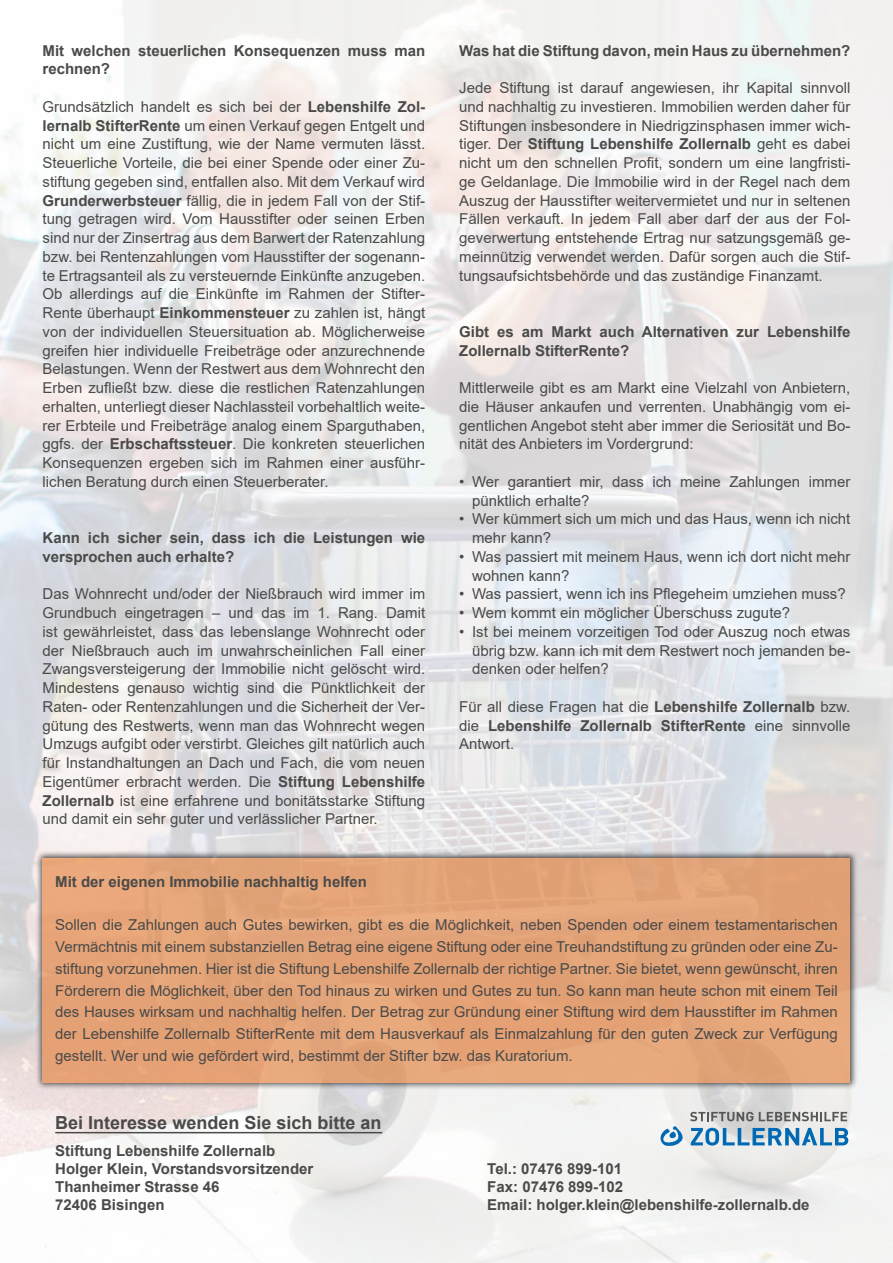
<style>
.page{position:relative;width:893px;height:1263px;background:#fff}
.page>*{position:absolute;margin:0;border:0;box-sizing:border-box;transform-origin:0 0}
.t1{font:700 18px "Arial";color:#4a4a49}
.t2{font:15px/18.8px "Arial";color:#4a4a49;text-align:justify}
.t3{font:700 15px/18.8px "Arial";color:#4a4a49}
.s1{font-weight:700}
.s2{font-weight:400}
</style>
<div class="page">
<img style="left:0;top:0;width:893px;height:1263px">
<svg style="left:35px;top:850px;width:823px;height:240px;background:#bab4b2"></svg>
<div style="left:43px;top:858px;width:807px;height:224px;background:#e4a277"></div>
<hr style="left:55px;top:1132px;width:327px;height:1px;background:#4a4a49">
<svg style="left:690px;top:1112px;width:63px;height:9px"></svg>
<svg style="left:759px;top:1112px;width:88px;height:9px"></svg>
<svg style="left:661px;top:1126px;width:22px;height:20px"></svg>
<svg style="left:691px;top:1128px;width:157px;height:17px;background:#7cacce"></svg>
<p class="t3" style="left:43px;top:41px;width:384px">Mit welchen steuerlichen Konsequenzen muss man rechnen?</p>
<p class="t2" style="left:43px;top:97px;width:384px">Grundsätzlich handelt es sich bei der <span class="s1">Lebenshilfe Zol&shy;lernalb StifterRente</span> um einen Verkauf gegen Entgelt und nicht um eine Zustiftung, wie der Name vermuten lässt.<br>Steuerliche Vorteile, die bei einer Spende oder einer Zu&shy;stiftung gegeben sind, entfallen also. Mit dem Verkauf wird <span class="s1">Grunderwerbsteuer</span> fällig, die in jedem Fall von der Stif&shy;tung getragen wird. Vom Hausstifter oder seinen Erben sind nur der Zinsertrag aus dem Barwert der Ratenzahlung bzw. bei Rentenzahlungen vom Hausstifter der sogenann&shy;te Ertragsanteil als zu versteuernde Einkünfte anzugeben.<br>Ob allerdings auf die Einkünfte im Rahmen der Stifter-Rente überhaupt <span class="s1">Einkommensteuer</span> zu zahlen ist, hängt von der individuellen Steuersituation ab. Möglicherweise greifen hier individuelle Freibeträge oder anzurechnende Belastungen. Wenn der Restwert aus dem Wohnrecht den Erben zufließt bzw. diese die restlichen Ratenzahlungen erhalten, unterliegt dieser Nachlassteil vorbehaltlich weite&shy;rer Erbteile und Freibeträge analog einem Sparguthaben, ggfs. der <span class="s1">Erbschaftssteuer</span>. Die konkreten steuerlichen Konsequenzen ergeben sich im Rahmen einer ausführ&shy;lichen Beratung durch einen Steuerberater.</p>
<p class="t3" style="left:43px;top:529px;width:384px">Kann ich sicher sein, dass ich die Leistungen wie versprochen auch erhalte?</p>
<p class="t2" style="left:43px;top:585px;width:384px">Das Wohnrecht und/oder der Nießbrauch wird immer im Grundbuch eingetragen – und das im 1. Rang. Damit ist gewährleistet, dass das lebenslange Wohnrecht oder der Nießbrauch auch im unwahrscheinlichen Fall einer Zwangsversteigerung der Immobilie nicht gelöscht wird.<br>Mindestens genauso wichtig sind die Pünktlichkeit der Raten- oder Rentenzahlungen und die Sicherheit der Ver&shy;gütung des Restwerts, wenn man das Wohnrecht wegen Umzugs aufgibt oder verstirbt. Gleiches gilt natürlich auch für Instandhaltungen an Dach und Fach, die vom neuen Eigentümer erbracht werden. Die <span class="s1">Stiftung Lebenshilfe Zollernalb</span> ist eine erfahrene und bonitätsstarke Stiftung und damit ein sehr guter und verlässlicher Partner.</p>
<p class="t3" style="left:459px;top:41px;width:393px">Was hat die Stiftung davon, mein Haus zu übernehmen?</p>
<p class="t2" style="left:459px;top:78px;width:393px">Jede Stiftung ist darauf angewiesen, ihr Kapital sinnvoll und nachhaltig zu investieren. Immobilien werden daher für Stiftungen insbesondere in Niedrigzinsphasen immer wich&shy;tiger. Der <span class="s1">Stiftung Lebenshilfe Zollernalb</span> geht es dabei nicht um den schnellen Profit, sondern um eine langfristi&shy;ge Geldanlage. Die Immobilie wird in der Regel nach dem Auszug der Hausstifter weitervermietet und nur in seltenen Fällen verkauft. In jedem Fall aber darf der aus der Fol&shy;geverwertung entstehende Ertrag nur satzungsgemäß ge&shy;meinnützig verwendet werden. Dafür sorgen auch die Stif&shy;tungsaufsichtsbehörde und das zuständige Finanzamt.</p>
<p class="t3" style="left:459px;top:322px;width:393px">Gibt es am Markt auch Alternativen zur Lebenshilfe<br>Zollernalb StifterRente?</p>
<p class="t2" style="left:459px;top:378px;width:393px">Mittlerweile gibt es am Markt eine Vielzahl von Anbietern, die Häuser ankaufen und verrenten. Unabhängig vom ei&shy;gentlichen Angebot steht aber immer die Seriosität und Bo&shy;nität des Anbieters im Vordergrund:</p>
<p class="t2" style="left:472px;top:472px;width:380px;text-indent:-13px">• Wer garantiert mir, dass ich meine Zahlungen immer pünktlich erhalte?</p>
<p class="t2" style="left:472px;top:510px;width:380px;text-indent:-13px">• Wer kümmert sich um mich und das Haus, wenn ich nicht mehr kann?</p>
<p class="t2" style="left:472px;top:547px;width:380px;text-indent:-13px">• Was passiert mit meinem Haus, wenn ich dort nicht mehr wohnen kann?</p>
<p class="t2" style="left:459px;top:585px;width:388px">• Was passiert, wenn ich ins Pflegeheim umziehen muss?</p>
<p class="t2" style="left:459px;top:603px;width:332px">• Wem kommt ein möglicher Überschuss zugute?</p>
<p class="t2" style="left:472px;top:622px;width:380px;text-indent:-13px">• Ist bei meinem vorzeitigen Tod oder Auszug noch etwas übrig bzw. kann ich mit dem Restwert noch jemanden be&shy;denken oder helfen?</p>
<p class="t3" style="left:459px;top:697px;width:393px;text-align:justify"><span class="s2">Für all diese Fragen hat die</span> Lebenshilfe Zollernalb <span class="s2">bzw. die</span> Lebenshilfe Zollernalb StifterRente <span class="s2">eine sinnvolle Antwort.</span></p>
<p class="t3" style="left:55px;top:872px;width:313px">Mit der eigenen Immobilie nachhaltig helfen</p>
<p class="t2" style="left:55px;top:914px;width:784px;line-height:21.8px">Sollen die Zahlungen auch Gutes bewirken, gibt es die Möglichkeit, neben Spenden oder einem testamentarischen Vermächtnis mit einem substanziellen Betrag eine eigene Stiftung oder eine Treuhandstiftung zu gründen oder eine Zu&shy;stiftung vorzunehmen. Hier ist die Stiftung Lebenshilfe Zollernalb der richtige Partner. Sie bietet, wenn gewünscht, ihren Förderern die Möglichkeit, über den Tod hinaus zu wirken und Gutes zu tun. So kann man heute schon mit einem Teil des Hauses wirksam und nachhaltig helfen. Der Betrag zur Gründung einer Stiftung wird dem Hausstifter im Rahmen der Lebenshilfe Zollernalb StifterRente mit dem Hausverkauf als Einmalzahlung für den guten Zweck zur Verfügung gestellt. Wer und wie gefördert wird, bestimmt der Stifter bzw. das Kuratorium.</p>
<p class="t1" style="left:55px;top:1110px;width:328px">Bei Interesse wenden Sie sich bitte an</p>
<p class="t3" style="left:55px;top:1142px;width:260px;line-height:18px">Stiftung Lebenshilfe Zollernalb<br>Holger Klein, Vorstandsvorsitzender</p>
<p class="t3" style="left:487px;top:1160px;width:136px">Tel.: 07476 899-101</p>
<p class="t3" style="left:55px;top:1178px;width:166px">Thanheimer Strasse 46</p>
<p class="t3" style="left:487px;top:1178px;width:137px">Fax: 07476 899-102</p>
<p class="t3" style="left:55px;top:1196px;width:111px">72406 Bisingen</p>
<p class="t3" style="left:487px;top:1196px;width:324px">Email: holger.klein@lebenshilfe-zollernalb.de</p>
</div>
